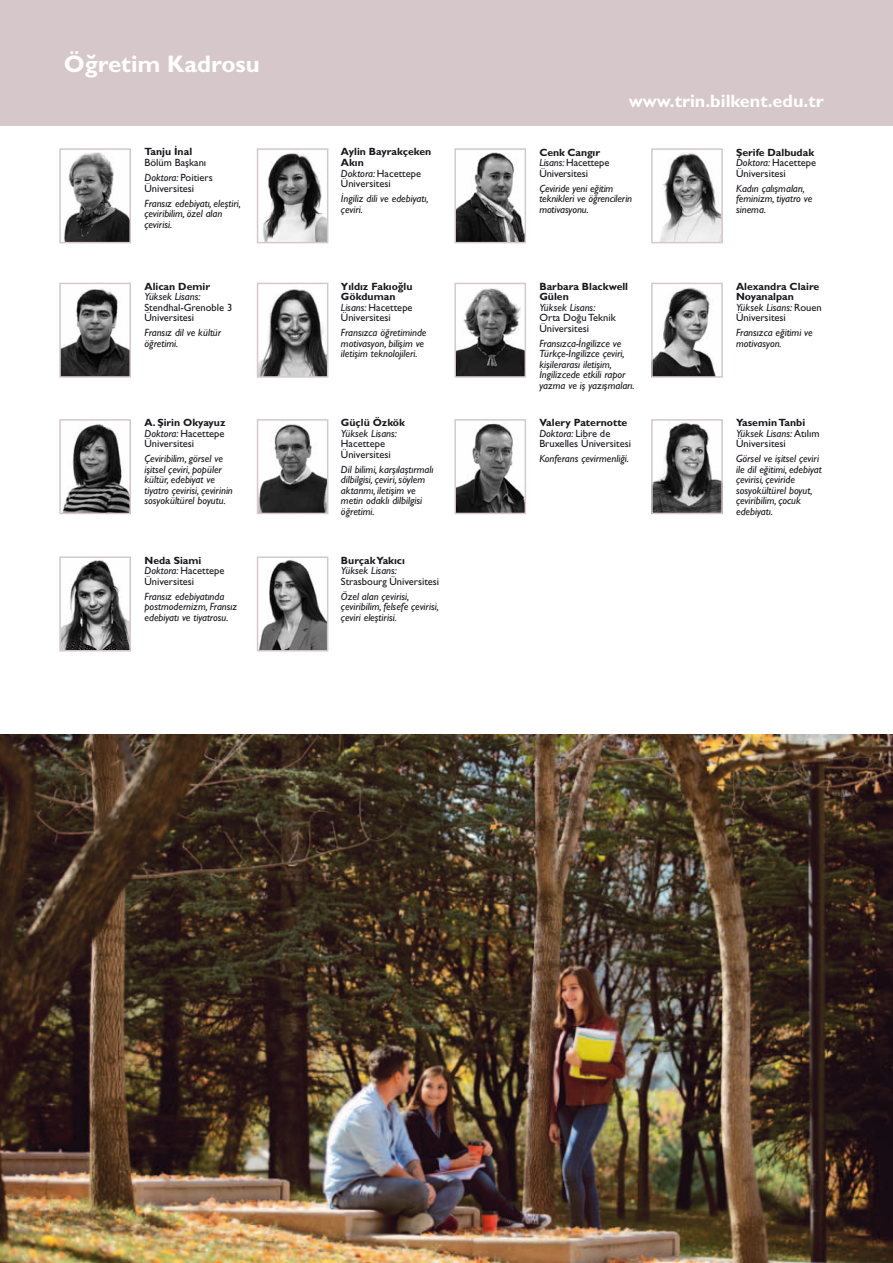
<style>
.page{position:relative;width:893px;height:1263px;background:#fff}
.page>*{position:absolute;margin:0;border:0;box-sizing:border-box;transform-origin:0 0}
.t1{font:700 24px "Gill Sans Std";color:#fff}
.t2{font:700 18px "Gill Sans Std";color:#fff}
.t3{font:italic 10.5px/10.5px "Gill Sans Std";color:#1a171c}
.t4{font:10.5px/10.5px "Gill Sans Std";color:#1a171c}
.t5{font:700 10.5px/10.5px "Gill Sans Std";color:#1a171c}
.s1{font-style:italic}
.s2{font-weight:700}
.s3{font-weight:400;font-style:italic}
.s4{font-weight:400}
</style>
<div class="page">
<div style="left:0;top:0;width:893px;height:125px;background:#d6c7ca"></div>
<img style="left:457px;top:152px;width:66px;height:88px">
<div style="left:454px;top:148px;width:72px;height:95px;border:2px solid #d6c7ca"></div>
<img style="left:660px;top:153px;width:60px;height:87px">
<div style="left:651px;top:148px;width:72px;height:95px;border:2px solid #d6c7ca"></div>
<img style="left:62px;top:288px;width:66px;height:87px">
<div style="left:59px;top:283px;width:72px;height:95px;border:2px solid #d6c7ca"></div>
<img style="left:457px;top:288px;width:66px;height:87px">
<div style="left:454px;top:283px;width:72px;height:95px;border:2px solid #d6c7ca"></div>
<img style="left:263px;top:153px;width:62px;height:87px">
<div style="left:257px;top:148px;width:71px;height:95px;border:2px solid #d6c7ca"></div>
<img style="left:64px;top:152px;width:64px;height:88px">
<div style="left:59px;top:148px;width:72px;height:95px;border:2px solid #d6c7ca"></div>
<img style="left:62px;top:424px;width:66px;height:87px">
<div style="left:59px;top:419px;width:72px;height:95px;border:2px solid #d6c7ca"></div>
<img style="left:654px;top:287px;width:62px;height:88px">
<div style="left:651px;top:283px;width:72px;height:95px;border:2px solid #d6c7ca"></div>
<img style="left:260px;top:424px;width:65px;height:87px">
<div style="left:257px;top:419px;width:71px;height:95px;border:2px solid #d6c7ca"></div>
<img style="left:457px;top:423px;width:66px;height:88px">
<div style="left:454px;top:419px;width:72px;height:95px;border:2px solid #d6c7ca"></div>
<img style="left:260px;top:560px;width:65px;height:88px">
<div style="left:257px;top:556px;width:71px;height:95px;border:2px solid #d6c7ca"></div>
<img style="left:654px;top:422px;width:66px;height:89px">
<div style="left:651px;top:419px;width:72px;height:95px;border:2px solid #d6c7ca"></div>
<img style="left:0;top:734px;width:893px;height:529px">
<img style="left:260px;top:289px;width:65px;height:86px">
<div style="left:257px;top:283px;width:71px;height:95px;border:2px solid #d6c7ca"></div>
<img style="left:62px;top:560px;width:66px;height:88px">
<div style="left:59px;top:556px;width:72px;height:95px;border:2px solid #d6c7ca"></div>
<h1 class="t1" style="left:64px;top:49px;width:198px">Öğretim Kadrosu</h1>
<p class="t5" style="left:144px;top:147px;width:49px">Tanju İnal</p>
<p class="t4" style="left:144px;top:155px;width:70px;line-height:15px">Bölüm Başkanı<br><span class="s1">Doktora:</span> Poitiers</p>
<p class="t4" style="left:144px;top:183px;width:51px">Üniversitesi</p>
<p class="t3" style="left:144px;top:198px;width:98px">Fransız edebiyatı, eleştiri, çeviribilim, özel alan çevirisi.</p>
<p class="t5" style="left:144px;top:281px;width:67px">Alican Demir</p>
<p class="t3" style="left:144px;top:292px;width:58px">Yüksek Lisans:</p>
<p class="t4" style="left:144px;top:302px;width:89px">Stendhal-Grenoble 3<br>Üniversitesi</p>
<p class="t3" style="left:144px;top:328px;width:78px">Fransız dil ve kültür öğretimi.</p>
<p class="t4" style="left:144px;top:418px;width:82px;text-align:justify"><span class="s2">A. Şirin Okyayuz </span><span class="s1">Doktora:</span> Hacettepe Üniversitesi</p>
<p class="t3" style="left:144px;top:454px;width:90px">Çeviribilim, görsel ve işitsel çeviri, popüler kültür, edebiyat ve tiyatro çevirisi, çevirinin sosyokültürel boyutu.</p>
<p class="t4" style="left:144px;top:555px;width:82px"><span class="s2">Neda Siami<br></span><span class="s1">Doktora:</span> Hacettepe<br>Üniversitesi</p>
<p class="t3" style="left:144px;top:591px;width:94px">Fransız edebiyatında postmodernizm, Fransız edebiyatı ve tiyatrosu.</p>
<p class="t4" style="left:341px;top:147px;width:92px"><span class="s2">Aylin Bayrakçeken<br>Akın<br></span><span class="s1">Doktora:</span> Hacettepe<br>Üniversitesi</p>
<p class="t3" style="left:341px;top:193px;width:89px">İngiliz dili ve edebiyatı, çeviri.</p>
<p class="t5" style="left:341px;top:281px;width:73px">Yıldız Fakıoğlu<br>Gökduman<br><span class="s3">Lisans:</span> <span class="s4">Hacettepe<br>Üniversitesi</span></p>
<p class="t3" style="left:341px;top:328px;width:87px">Fransızca öğretiminde motivasyon, bilişim ve iletişim teknolojileri.</p>
<p class="t5" style="left:341px;top:417px;width:65px">Güçlü Özkök</p>
<p class="t3" style="left:341px;top:428px;width:58px">Yüksek Lisans:</p>
<p class="t4" style="left:341px;top:439px;width:51px">Hacettepe<br>Üniversitesi</p>
<p class="t3" style="left:341px;top:464px;width:94px">Dil bilimi, karşılaştırmalı dilbilgisi, çeviri, söylem aktarımı, iletişim ve metin odaklı dilbilgisi öğretimi.</p>
<p class="t5" style="left:341px;top:555px;width:66px">Burçak Yakıcı</p>
<p class="t3" style="left:341px;top:565px;width:58px">Yüksek Lisans:</p>
<p class="t4" style="left:341px;top:576px;width:100px">Strasbourg Üniversitesi</p>
<p class="t3" style="left:341px;top:591px;width:99px">Özel alan çevirisi, çeviribilim, felsefe çevirisi, çeviri eleştirisi.</p>
<h2 class="t2" style="left:629px;top:90px;width:197px">www.trin.bilkent.edu.tr</h2>
<p class="t4" style="left:539px;top:147px;width:71px"><span class="s2">Cenk Cangır<br></span><span class="s1">Lisans:</span> Hacettepe<br>Üniversitesi</p>
<p class="t3" style="left:539px;top:183px;width:94px">Çeviride yeni eğitim teknikleri ve öğrencilerin motivasyonu.</p>
<p class="t5" style="left:539px;top:281px;width:90px">Barbara Blackwell<br>Gülen</p>
<p class="t3" style="left:539px;top:302px;width:58px">Yüksek Lisans:</p>
<p class="t4" style="left:539px;top:313px;width:78px">Orta Doğu Teknik<br>Üniversitesi</p>
<p class="t3" style="left:539px;top:338px;width:97px">Fransızca-İngilizce ve<br>Türkçe-İngilizce çeviri, kişilerarası iletişim,<br>İngilizcede etkili rapor yazma ve iş yazışmaları.</p>
<p class="t4" style="left:539px;top:418px;width:93px"><span class="s2">Valery Paternotte<br></span><span class="s1">Doktora:</span> Libre de<br>Bruxelles Üniversitesi</p>
<p class="t3" style="left:539px;top:454px;width:91px">Konferans çevirmenliği.</p>
<p class="t4" style="left:736px;top:147px;width:82px"><span class="s2">Şerife Dalbudak<br></span><span class="s1">Doktora:</span> Hacettepe<br>Üniversitesi</p>
<p class="t3" style="left:736px;top:183px;width:78px">Kadın çalışmaları, feminizm, tiyatro ve sinema.</p>
<p class="t5" style="left:736px;top:281px;width:87px">Alexandra Claire<br>Noyanalpan<br><span class="s3">Yüksek Lisans:</span> <span class="s4">Rouen<br>Üniversitesi</span></p>
<p class="t3" style="left:736px;top:328px;width:78px">Fransızca eğitimi ve motivasyon.</p>
<p class="t4" style="left:736px;top:418px;width:85px"><span class="s2">Yasemin Tanbi<br></span><span class="s1">Yüksek Lisans:</span> Atılım<br>Üniversitesi</p>
<p class="t3" style="left:736px;top:454px;width:87px">Görsel ve işitsel çeviri ile dil eğitimi, edebiyat çevirisi, çeviride sosyokültürel boyut, çeviribilim, çocuk edebiyatı.</p>
</div>
